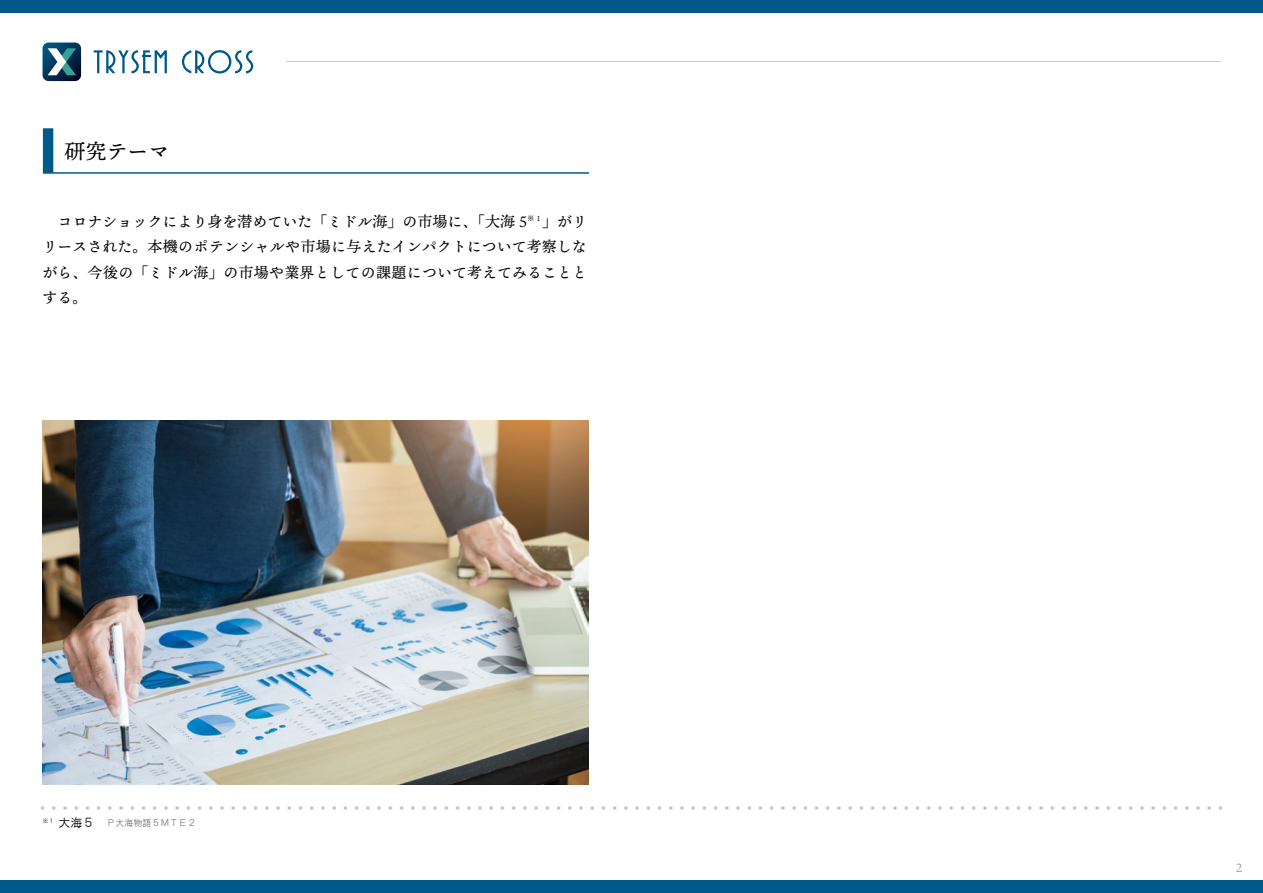
<style>
.page{position:relative;width:1263px;height:893px;background:#fff}
.page>*{position:absolute;margin:0;border:0;box-sizing:border-box;transform-origin:0 0}
.t1{font:21px "Ten Mincho Text";color:#000}
.t2{font:15px/25.5px "Ten Mincho Text";color:#000;text-align:justify}
.t3{font:12px "Ten Mincho Text";color:#9fa0a0}
.t4{font:9px "HGS Gothic M";color:#727171}
.s1{font-size:12px;color:#000}
</style>
<div class="page">
<div style="left:0;top:0;width:1263px;height:13px;background:#005989"></div>
<div style="left:0;top:880px;width:1263px;height:13px;background:#005989"></div>
<svg style="left:94px;top:50px;width:73px;height:23px"></svg>
<svg style="left:182px;top:50px;width:71px;height:23px"></svg>
<svg style="left:43px;top:43px;width:38px;height:38px"></svg>
<svg style="left:41px;top:806px;width:3px;height:4px"></svg>
<svg style="left:52px;top:806px;width:1159px;height:4px"></svg>
<svg style="left:1218px;top:806px;width:4px;height:4px"></svg>
<hr style="left:286px;top:61px;width:934px;height:1px;background:#c9caca">
<svg style="left:43px;top:128px;width:546px;height:46px"></svg>
<img style="left:43px;top:420px;width:546px;height:365px">
<h1 class="t1" style="left:65px;top:139px;width:106px">研究テーマ</h1>
<p class="t2" style="left:43px;top:209px;width:546px">　コロナショックにより身を潜めていた「ミドル海」の市場に、「大海 5<sup>※１</sup>」がリリースされた。本機のポテンシャルや市場に与えたインパクトについて考察しながら、今後の「ミドル海」の市場や業界としての課題について考えてみることとする。</p>
<p class="t4" style="left:42px;top:818px;width:155px"><sup>※１</sup> <span class="s1">大海５　</span>Ｐ大海物語５ＭＴＥ２</p>
<p class="t3" style="left:1233px;top:861px;width:13px">２</p>
</div>
